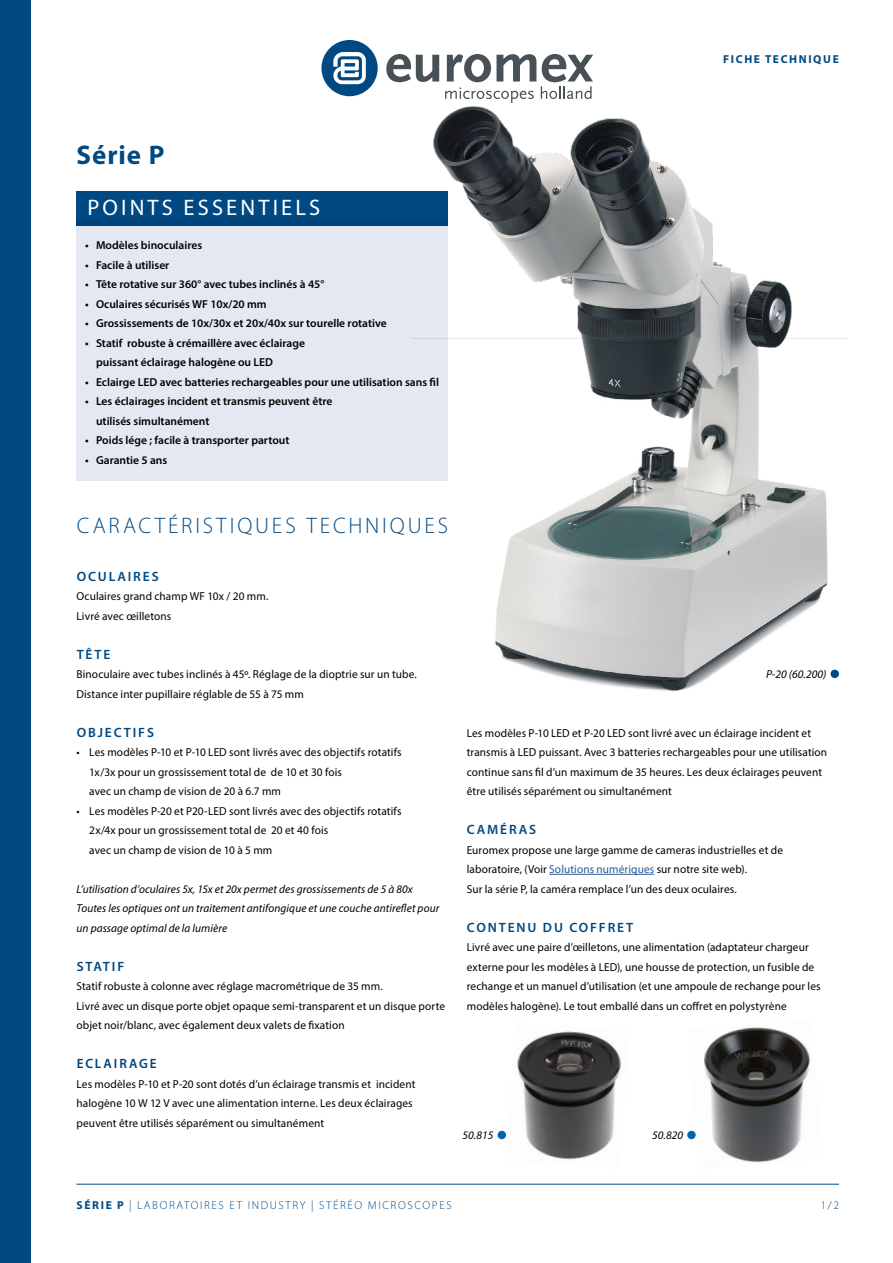
<style>
.page{position:relative;width:893px;height:1263px;background:#fff}
.page>*{position:absolute;margin:0;border:0;box-sizing:border-box;transform-origin:0 0}
.t1{font:700 27px "Myriad Pro";letter-spacing:.035em;color:#004982}
.t2{font:300 22.5px "Myriad Pro";letter-spacing:.13em;color:#004982}
.t3{font:22.5px "Myriad Pro";letter-spacing:.14em;color:#fff}
.t4{font:600 13.5px "Myriad Pro";letter-spacing:.14em;color:#004982}
.t5{font:600 13.5px "Myriad Pro";letter-spacing:.145em;color:#004379}
.t6{font:11.55px/19.5px "Myriad Pro";letter-spacing:.01em;color:#000}
.t7{font:600 11.55px/19.5px "Myriad Pro";color:#000}
.t8{font:italic 11.55px/19.5px "Myriad Pro";letter-spacing:.005em;color:#000}
.t9{font:300 11.55px "Myriad Pro";letter-spacing:.14em;color:#004982}
.t10{font:700 11.55px "Myriad Pro";letter-spacing:.14em;color:#004982}
.s1{color:#275b9b}
.s2{font-weight:700}
</style>
<div class="page">
<svg style="left:321px;top:40px;width:57px;height:56px"></svg>
<svg style="left:386px;top:54px;width:25px;height:28px"></svg>
<div style="left:77px;top:191px;width:371px;height:34px;background:#004982"></div>
<div style="left:0;top:0;width:30px;height:1263px;background:#004982"></div>
<hr style="left:77px;top:1184px;width:762px;height:1px;background:#004982">
<img style="left:411px;top:54px;width:437px;height:637px">
<div style="left:77px;top:219px;width:371px;height:261px;background:#e3e8f3"></div>
<div style="left:830px;top:670px;width:9px;height:8px;background:#004982;border-radius:50%"></div>
<img style="left:517px;top:1031px;width:104px;height:129px">
<img style="left:687px;top:1027px;width:123px;height:136px">
<div style="left:687px;top:1131px;width:9px;height:8px;background:#0063af;border-radius:50%"></div>
<div style="left:498px;top:1131px;width:8px;height:8px;background:#0063af;border-radius:50%"></div>
<hr style="left:549px;top:874px;width:105px;height:1px;background:#275b9b">
<p class="t10" style="left:723px;top:51px;width:117px">FICHE TECHNIQUE</p>
<h1 class="t1" style="left:77px;top:137px;width:89px">Série P</h1>
<h2 class="t3" style="left:87px;top:194px;width:234px">POINTS ESSENTIELS</h2>
<p class="t7" style="left:85px;top:235px;width:119px">• Modèles binoculaires</p>
<p class="t7" style="left:85px;top:255px;width:86px">• Facile à utiliser</p>
<p class="t7" style="left:85px;top:274px;width:241px">• Tête rotative sur 360° avec tubes inclinés à 45°</p>
<p class="t7" style="left:85px;top:294px;width:183px">• Oculaires sécurisés WF 10x/20 mm</p>
<p class="t7" style="left:85px;top:313px;width:303px">• Grossissements de 10x/30x et 20x/40x sur tourelle rotative</p>
<p class="t7" style="left:96px;top:333px;width:210px;text-indent:-11px">• Statif robuste à crémaillère avec éclairage puissant éclairage halogène ou LED</p>
<p class="t7" style="left:85px;top:372px;width:356px">• Eclairge LED avec batteries rechargeables pour une utilisation sans fil</p>
<p class="t7" style="left:96px;top:391px;width:238px;text-indent:-11px">• Les éclairages incident et transmis peuvent être utilisés simultanément</p>
<p class="t7" style="left:85px;top:430px;width:206px">• Poids lége ; facile à transporter partout</p>
<p class="t7" style="left:85px;top:450px;width:84px">• Garantie 5 ans</p>
<h2 class="t2" style="left:77px;top:511px;width:373px">CARACTÉRISTIQUES TECHNIQUES</h2>
<p class="t4" style="left:77px;top:567px;width:84px">OCULAIRES</p>
<p class="t6" style="left:77px;top:586px;width:193px">Oculaires grand champ WF 10x / 20 mm.<br>Livré avec œilletons</p>
<p class="t4" style="left:77px;top:645px;width:35px">TÊTE</p>
<p class="t6" style="left:77px;top:664px;width:342px">Binoculaire avec tubes inclinés à 45º. Réglage de la dioptrie sur un tube.<br>Distance inter pupillaire réglable de 55 à 75 mm</p>
<p class="t4" style="left:77px;top:723px;width:79px">OBJECTIFS</p>
<p class="t6" style="left:89px;top:742px;width:314px;text-indent:-13px">• Les modèles P-10 et P-10 LED sont livrés avec des objectifs rotatifs<br>1x/3x pour un grossissement total de de 10 et 30 fois<br>avec un champ de vision de 20 à 6.7 mm</p>
<p class="t6" style="left:89px;top:801px;width:314px;text-indent:-13px">• Les modèles P-20 et P20-LED sont livrés avec des objectifs rotatifs<br>2x/4x pour un grossissement total de 20 et 40 fois<br>avec un champ de vision de 10 à 5 mm</p>
<p class="t8" style="left:77px;top:879px;width:364px">L’utilisation d’oculaires 5x, 15x et 20x permet des grossissements de 5 à 80x<br>Toutes les optiques ont un traitement antifongique et une couche antireflet pour un passage optimal de la lumière</p>
<p class="t4" style="left:77px;top:957px;width:49px">STATIF</p>
<p class="t6" style="left:77px;top:976px;width:370px">Statif robuste à colonne avec réglage macrométrique de 35 mm.<br>Livré avec un disque porte objet opaque semi-transparent et un disque porte objet noir/blanc, avec également deux valets de fixation</p>
<p class="t5" style="left:77px;top:1055px;width:82px">ECLAIRAGE</p>
<p class="t6" style="left:77px;top:1074px;width:340px">Les modèles P-10 et P-20 sont dotés d’un éclairage transmis et incident halogène 10 W 12 V avec une alimentation interne. Les deux éclairages peuvent être utilisés séparément ou simultanément</p>
<p class="t8" style="left:766px;top:664px;width:62px">P-20 (60.200)</p>
<p class="t6" style="left:467px;top:723px;width:362px">Les modèles P-10 LED et P-20 LED sont livré avec un éclairage incident et transmis à LED puissant. Avec 3 batteries rechargeables pour une utilisation continue sans fil d’un maximum de 35 heures. Les deux éclairages peuvent être utilisés séparément ou simultanément</p>
<p class="t4" style="left:467px;top:821px;width:71px">CAMÉRAS</p>
<p class="t6" style="left:467px;top:840px;width:318px">Euromex propose une large gamme de cameras industrielles et de laboratoire, (Voir <span class="s1">Solutions numériques</span> sur notre site web).<br>Sur la série P, la caméra remplace l’un des deux oculaires.</p>
<p class="t4" style="left:467px;top:918px;width:168px">CONTENU DU COFFRET</p>
<p class="t6" style="left:467px;top:937px;width:355px">Livré avec une paire d’œilletons, une alimentation (adaptateur chargeur externe pour les modèles à LED), une housse de protection, un fusible de rechange et un manuel d’utilisation (et une ampoule de rechange pour les modèles halogène). Le tout emballé dans un coffret en polystyrène</p>
<p class="t8" style="left:463px;top:1125px;width:32px">50.815</p>
<p class="t8" style="left:652px;top:1125px;width:32px">50.820</p>
<p class="t9" style="left:77px;top:1198px;width:377px"><span class="s2">SÉRIE P</span> | LABORATOIRES ET INDUSTRY | STÉRÉO MICROSCOPES</p>
<p class="t9" style="left:821px;top:1198px;width:20px">1/2</p>
</div>
